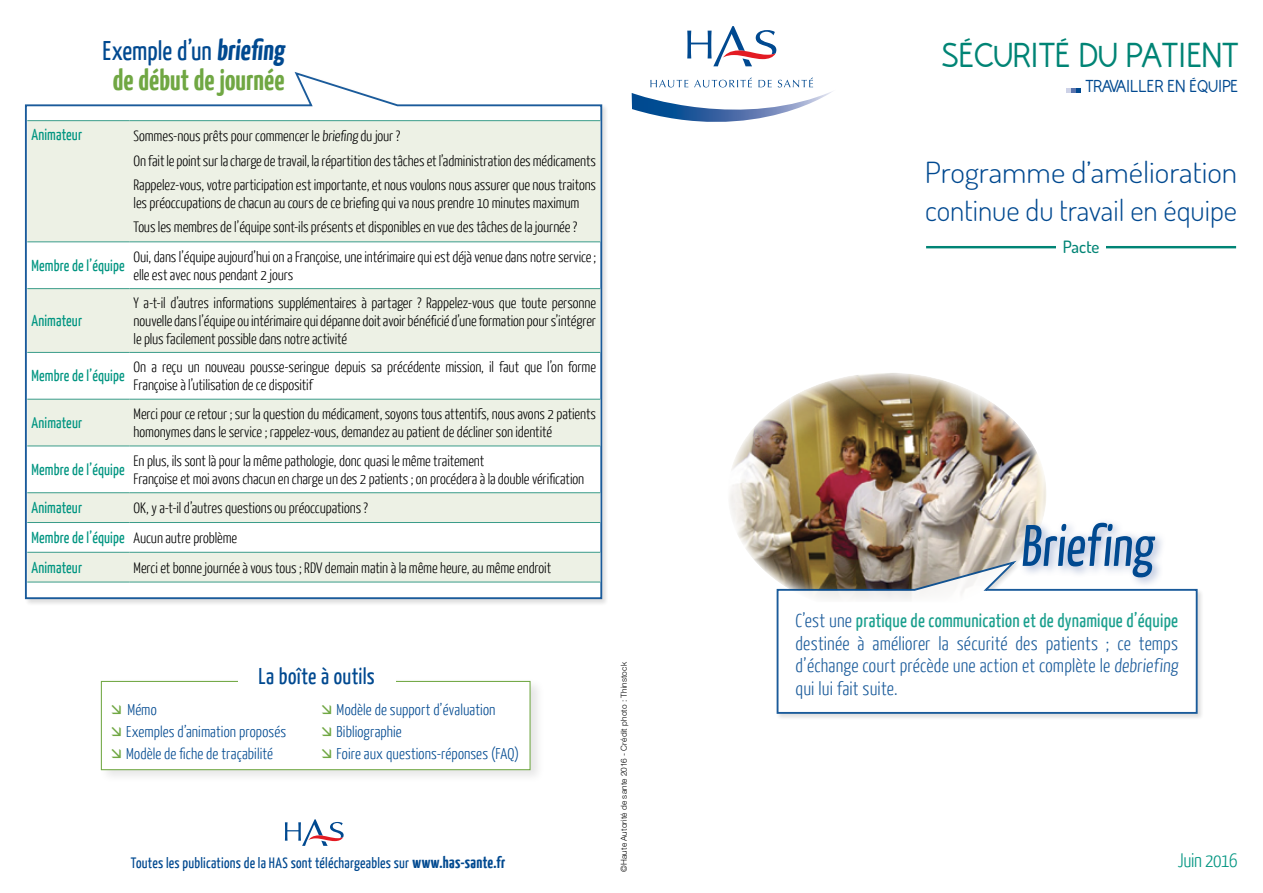
<style>
.page{position:relative;width:1263px;height:893px;background:#fff}
.page>*{position:absolute;margin:0;border:0;box-sizing:border-box;transform-origin:0 0}
.t1{font:58.35px "Yanone Kaffeesatz";color:#004990;scale:.93 1}
.t2{font:34.65px "Huelic";color:#008475}
.titre_1{font:700 29.4px "Yanone Kaffeesatz";color:#70a743}
.t3{font:300 29.1px/37.7px "Dosis";color:#004990;scale:1.08 1}
.titre_1-2{font:27px "Yanone Kaffeesatz";color:#004990}
.titre_1-3{font:22.8px "Yanone Kaffeesatz";letter-spacing:.015em;color:#004990}
.Date{font:300 19.5px "Yanone Kaffeesatz";letter-spacing:-.02em;color:#009581}
.t4{font:300 18.9px/22.5px "Yanone Kaffeesatz";letter-spacing:.01em;color:#004990;text-align:justify}
.t5{font:17.25px "Huelic";color:#004990}
.t6{font:500 16.95px "Dosis";letter-spacing:-.005em;color:#008475}
.texte_tableau{font:15.9px "Yanone Kaffeesatz";letter-spacing:.005em;color:#009581}
.t7{font:300 15.6px "Yanone Kaffeesatz";letter-spacing:.005em;color:#004990}
.texte_tableau-2{font:15.45px "Yanone Kaffeesatz";letter-spacing:.01em;color:#009581}
.texte_tableau-3{font:300 15px/18px "Yanone Kaffeesatz";letter-spacing:-.005em;color:#000}
.t8{font:15px "Yanone Kaffeesatz";letter-spacing:.015em;color:#004990}
.t9{font:300 8.25px "Helvetica Neue LT Std";letter-spacing:.025em;color:#000}
.s1{font-weight:700;font-size:29.4px}
.s2{font-weight:700;font-size:16.5px}
.s3{font-weight:400;color:#009581}
</style>
<div class="page">
<div style="left:24px;top:71px;width:585px;height:535px;background:#000;opacity:.15"></div>
<svg style="left:24px;top:71px;width:579px;height:529px"></svg>
<svg style="left:687px;top:26px;width:89px;height:40px"></svg>
<svg style="left:632px;top:78px;width:201px;height:44px"></svg>
<svg style="left:1066px;top:88px;width:15px;height:4px"></svg>
<hr style="left:926px;top:246px;width:310px;height:2px;background:#008475">
<div style="left:1056px;top:235px;width:50px;height:22px;background:#fff"></div>
<svg style="left:285px;top:819px;width:59px;height:27px"></svg>
<svg style="left:27px;top:121px;width:573px;height:461px;fill:#edf1e5"></svg>
<hr style="left:27px;top:120px;width:102px;height:1px;background:#3a9c8a">
<hr style="left:129px;top:120px;width:471px;height:1px;background:#3a9c8a">
<hr style="left:27px;top:242px;width:102px;height:1px;background:#3a9c8a">
<hr style="left:129px;top:242px;width:471px;height:1px;background:#3a9c8a">
<hr style="left:27px;top:288px;width:102px;height:1px;background:#3a9c8a">
<hr style="left:129px;top:288px;width:471px;height:1px;background:#3a9c8a">
<hr style="left:27px;top:352px;width:102px;height:1px;background:#3a9c8a">
<hr style="left:129px;top:352px;width:471px;height:1px;background:#3a9c8a">
<hr style="left:27px;top:399px;width:102px;height:1px;background:#3a9c8a">
<hr style="left:129px;top:399px;width:471px;height:1px;background:#3a9c8a">
<hr style="left:27px;top:446px;width:102px;height:1px;background:#3a9c8a">
<hr style="left:129px;top:446px;width:471px;height:1px;background:#3a9c8a">
<hr style="left:27px;top:492px;width:102px;height:1px;background:#3a9c8a">
<hr style="left:129px;top:492px;width:471px;height:1px;background:#3a9c8a">
<hr style="left:27px;top:522px;width:102px;height:1px;background:#3a9c8a">
<hr style="left:129px;top:522px;width:471px;height:1px;background:#3a9c8a">
<hr style="left:27px;top:552px;width:102px;height:1px;background:#3a9c8a">
<hr style="left:129px;top:552px;width:471px;height:1px;background:#3a9c8a">
<hr style="left:27px;top:582px;width:102px;height:1px;background:#3a9c8a">
<hr style="left:129px;top:582px;width:471px;height:1px;background:#3a9c8a">
<div style="left:715px;top:362px;width:345px;height:253px;background:#fff;opacity:.75"></div>
<div style="left:775px;top:560px;width:429px;height:161px;background:#000;opacity:.15"></div>
<svg style="left:776px;top:559px;width:422px;height:156px"></svg>
<div style="left:1018px;top:518px;width:148px;height:70px;background:#5a74ad;opacity:.55"></div>
<div style="left:99px;top:678px;width:447px;height:106px;background:#000;opacity:.1"></div>
<div style="left:101px;top:681px;width:429px;height:89px;background:#fff"></div>
<div style="left:101px;top:681px;width:430px;height:89px;border:1px solid #70a743"></div>
<div style="left:238px;top:664px;width:157px;height:23px;background:#fff"></div>
<p class="titre_1-2" style="left:103px;top:35px;width:186px">Exemple d’un <span class="s1">briefing</span></p>
<p class="titre_1" style="left:113px;top:62px;width:173px">de début de journée</p>
<p class="texte_tableau" style="left:32px;top:125px;width:52px">Animateur</p>
<p class="texte_tableau-3" style="left:134px;top:127px;width:268px">Sommes-nous prêts pour commencer le briefing du jour ?</p>
<p class="texte_tableau-3" style="left:134px;top:151px;width:464px">On fait le point sur la charge de travail, la répartition des tâches et l’administration des médicaments</p>
<p class="texte_tableau-3" style="left:134px;top:175px;width:464px">Rappelez-vous, votre participation est importante, et nous voulons nous assurer que nous traitons les préoccupations de chacun au cours de ce briefing qui va nous prendre 10 minutes maximum</p>
<p class="texte_tableau-3" style="left:134px;top:218px;width:445px">Tous les membres de l’équipe sont-ils présents et disponibles en vue des tâches de la journée ?</p>
<p class="texte_tableau" style="left:32px;top:256px;width:95px">Membre de l’équipe</p>
<p class="texte_tableau-3" style="left:134px;top:247px;width:464px">Oui, dans l’équipe aujourd’hui on a Françoise, une intérimaire qui est déjà venue dans notre service; elle est avec nous pendant 2 jours</p>
<p class="texte_tableau" style="left:32px;top:311px;width:52px">Animateur</p>
<p class="texte_tableau-3" style="left:134px;top:293px;width:464px;text-align:justify">Y a-t-il d’autres informations supplémentaires à partager ? Rappelez-vous que toute personne nouvelle dans l’équipe ou intérimaire qui dépanne doit avoir bénéficié d’une formation pour s’intégrer le plus facilement possible dans notre activité</p>
<p class="texte_tableau" style="left:32px;top:366px;width:95px">Membre de l’équipe</p>
<p class="texte_tableau-3" style="left:134px;top:358px;width:464px">On a reçu un nouveau pousse-seringue depuis sa précédente mission, il faut que l’on forme<br>Françoise à l’utilisation de ce dispositif</p>
<p class="texte_tableau-2" style="left:32px;top:413px;width:52px">Animateur</p>
<p class="texte_tableau-3" style="left:134px;top:404px;width:464px">Merci pour ce retour ; sur la question du médicament, soyons tous attentifs, nous avons 2 patients homonymes dans le service ; rappelez-vous, demandez au patient de décliner son identité</p>
<p class="texte_tableau" style="left:32px;top:460px;width:95px">Membre de l’équipe</p>
<p class="texte_tableau-3" style="left:134px;top:451px;width:352px">En plus, ils sont là pour la même pathologie, donc quasi le même traitement</p>
<p class="texte_tableau-3" style="left:134px;top:469px;width:452px">Françoise et moi avons chacun en charge un des 2 patients ; on procédera à la double vérification</p>
<p class="texte_tableau" style="left:32px;top:498px;width:52px">Animateur</p>
<p class="texte_tableau-3" style="left:134px;top:498px;width:236px">OK, y a-t-il d’autres questions ou préoccupations ?</p>
<p class="texte_tableau" style="left:32px;top:528px;width:95px">Membre de l’équipe</p>
<p class="texte_tableau-3" style="left:134px;top:528px;width:105px">Aucun autre problème</p>
<p class="texte_tableau" style="left:32px;top:558px;width:52px">Animateur</p>
<p class="texte_tableau-3" style="left:134px;top:558px;width:419px">Merci et bonne journée à vous tous ; RDV demain matin à la même heure, au même endroit</p>
<p class="titre_1-3" style="left:259px;top:662px;width:118px">La boîte à outils</p>
<p class="t7" style="left:127px;top:700px;width:31px">Mémo</p>
<p class="t7" style="left:126px;top:722px;width:161px">Exemples d’animation proposés</p>
<p class="t7" style="left:126px;top:744px;width:148px">Modèle de fiche de traçabilité</p>
<p class="t7" style="left:337px;top:700px;width:160px">Modèle de support d’évaluation</p>
<p class="t7" style="left:337px;top:722px;width:67px">Bibliographie</p>
<p class="t7" style="left:337px;top:744px;width:184px">Foire aux questions-réponses (FAQ)</p>
<p class="t8" style="left:131px;top:854px;width:376px">Toutes les publications de la HAS sont téléchargeables sur <span class="s2">www.has-sante.fr</span></p>
<p class="t9" style="left:619px;top:872px;width:211px;rotate:-90deg">©Haute Autorité de sante 2016 - Crédit photo : Thinstock</p>
<p class="t2" style="left:942px;top:39px;width:298px">SÉCURITÉ DU PATIENT</p>
<p class="t5" style="left:1085px;top:78px;width:154px">TRAVAILLER EN ÉQUIPE</p>
<p class="t3" style="left:925px;top:153px;width:291px">Programme d’amélioration continue du travail en équipe</p>
<p class="t6" style="left:1063px;top:235px;width:38px">Pacte</p>
<p class="t1" style="left:1020px;top:510px;width:151px">Briefing</p>
<p class="t4" style="left:795px;top:609px;width:386px">C’est une <span class="s3">pratique de communication et de dynamique d’équipe </span>destinée à améliorer la sécurité des patients ; ce temps d’échange court précède une action et complète le debriefing qui lui fait suite.</p>
<p class="Date" style="left:1178px;top:848px;width:61px">Juin 2016</p>
</div>
